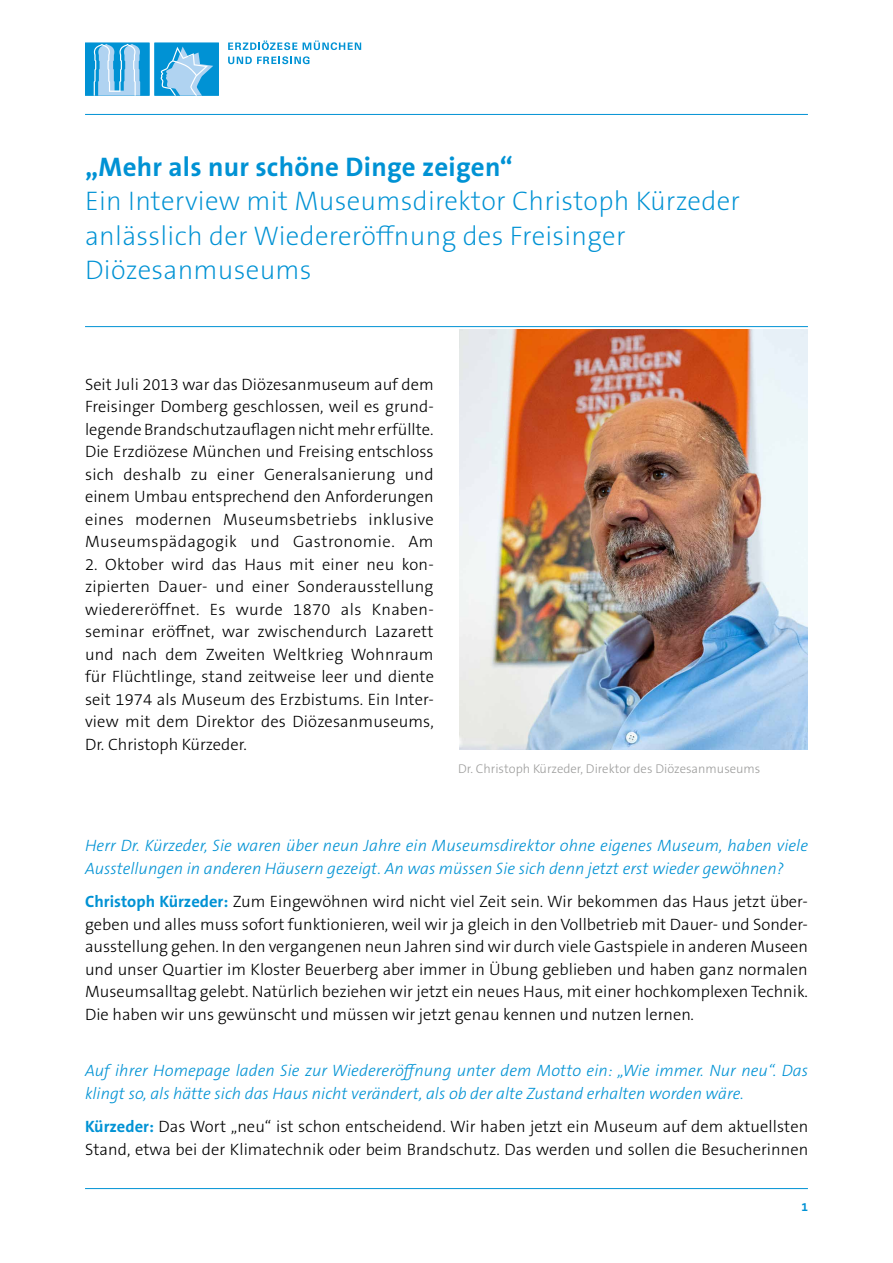
<style>
.page{position:relative;width:893px;height:1263px;background:#fff}
.page>*{position:absolute;margin:0;border:0;box-sizing:border-box;transform-origin:0 0}
.t1{font:200 27px/34.5px "The Sans B W2";letter-spacing:.01em;color:#0092d4}
.t2{font:700 27px "The Sans B W7";letter-spacing:.01em;color:#0092d4}
.t3{font:300 16.5px/22.5px "The Sans B W3";letter-spacing:.005em;color:#000;text-align:justify}
.t4{font:italic 300 16.5px/22.5px "The Sans B W3";color:#0092d4}
.t5{font:300 12.75px "The Sans B W3";color:#9d9d9c}
.t6{font:700 12px "The Sans B W7";color:#0092d4}
.s1{font-family:"The Sans B W7";font-weight:700;color:#0092d4}
</style>
<div class="page">
<hr style="left:85px;top:114px;width:723px;height:1px;background:#0092d4">
<div style="left:154px;top:43px;width:65px;height:53px;background:#0092d4"></div>
<div style="left:85px;top:43px;width:65px;height:53px;background:#0092d4"></div>
<svg style="left:94px;top:44px;width:46px;height:52px"></svg>
<svg style="left:161px;top:47px;width:52px;height:49px"></svg>
<svg style="left:228px;top:41px;width:69px;height:9px"></svg>
<svg style="left:303px;top:41px;width:58px;height:9px"></svg>
<svg style="left:228px;top:56px;width:82px;height:8px"></svg>
<hr style="left:85px;top:1188px;width:723px;height:1px;background:#0092d4">
<hr style="left:85px;top:326px;width:723px;height:1px;background:#0092d4">
<img style="left:459px;top:330px;width:349px;height:420px">
<h1 class="t2" style="left:85px;top:149px;width:429px">„Mehr als nur schöne Dinge zeigen“</h1>
<h1 class="t1" style="left:85px;top:184px;width:656px">Ein Interview mit Museumsdirektor Christoph Kürzeder anlässlich der Wiedereröffnung des Freisinger<br>Diözesanmuseums</h1>
<p class="t3" style="left:85px;top:373px;width:350px">Seit Juli 2013 war das Diözesanmuseum auf dem Freisinger Domberg geschlossen, weil es grund&shy;legende Brandschutzauflagen nicht mehr erfüllte.<br>Die Erzdiözese München und Freising entschloss sich deshalb zu einer Generalsanierung und einem Umbau entsprechend den Anforderungen eines modernen Museumsbetriebs inklusive Museumspädagogik und Gastronomie. Am</p>
<p class="t3" style="left:85px;top:553px;width:350px">2. Oktober wird das Haus mit einer neu kon&shy;zipierten Dauer- und einer Sonderausstellung wiedereröffnet. Es wurde 1870 als Knaben&shy;seminar eröffnet, war zwischendurch Lazarett und nach dem Zweiten Weltkrieg Wohnraum für Flüchtlinge, stand zeitweise leer und diente seit 1974 als Museum des Erzbistums. Ein Inter&shy;view mit dem Direktor des Diözesanmuseums, Dr. Christoph Kürzeder.</p>
<p class="t5" style="left:458px;top:760px;width:304px">Dr. Christoph Kürzeder, Direktor des Diözesanmuseums</p>
<p class="t4" style="left:85px;top:835px;width:725px">Herr Dr. Kürzeder, Sie waren über neun Jahre ein Museumsdirektor ohne eigenes Museum, haben viele<br>Ausstellungen in anderen Häusern gezeigt. An was müssen Sie sich denn jetzt erst wieder gewöhnen?</p>
<p class="t3" style="left:85px;top:891px;width:724px"><span class="s1">Christoph Kürzeder:</span> Zum Eingewöhnen wird nicht viel Zeit sein. Wir bekommen das Haus jetzt über&shy;geben und alles muss sofort funktionieren, weil wir ja gleich in den Vollbetrieb mit Dauer- und Sonder&shy;ausstellung gehen. In den vergangenen neun Jahren sind wir durch viele Gastspiele in anderen Museen und unser Quartier im Kloster Beuerberg aber immer in Übung geblieben und haben ganz normalen Museumsalltag gelebt. Natürlich beziehen wir jetzt ein neues Haus, mit einer hochkomplexen Technik.<br>Die haben wir uns gewünscht und müssen wir jetzt genau kennen und nutzen lernen.</p>
<p class="t4" style="left:85px;top:1060px;width:725px">Auf ihrer Homepage laden Sie zur Wiedereröffnung unter dem Motto ein: „Wie immer. Nur neu“. Das klingt so, als hätte sich das Haus nicht verändert, als ob der alte Zustand erhalten worden wäre.</p>
<p class="t3" style="left:85px;top:1116px;width:725px"><span class="s1">Kürzeder:</span> Das Wort „neu“ ist schon entscheidend. Wir haben jetzt ein Museum auf dem aktuellsten<br>Stand, etwa bei der Klimatechnik oder beim Brandschutz. Das werden und sollen die Besucherinnen</p>
<p class="t6" style="left:801px;top:1199px;width:8px">1</p>
</div>
